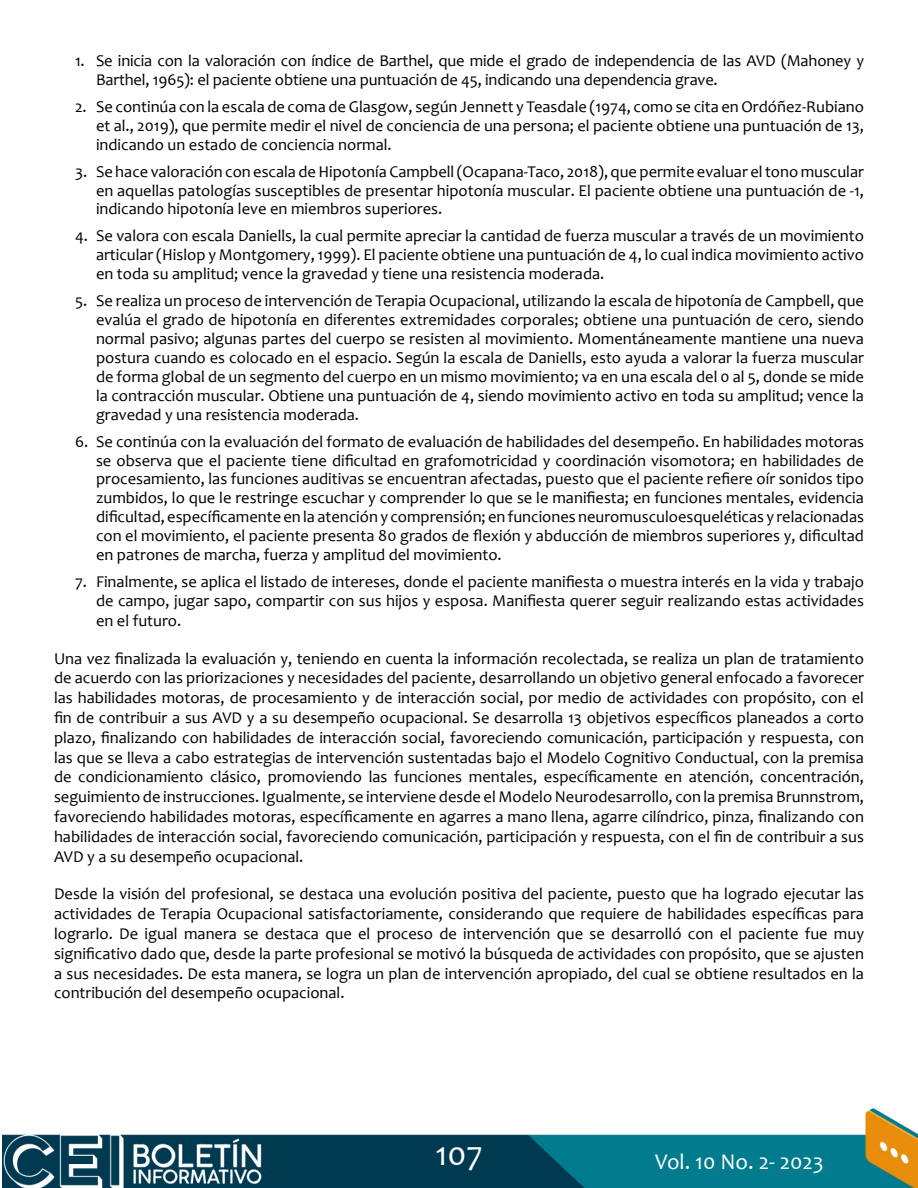
<style>
.page{position:relative;width:918px;height:1188px;background:#fff}
.page>*{position:absolute;margin:0;border:0;box-sizing:border-box;transform-origin:0 0}
.t1{font:34.5px "Candara";color:#fff}
.t2{font:22.5px "Candara";color:#fff}
.t3{font:16.5px/18.9px "Candara";color:#000;text-align:justify}
</style>
<div class="page">
<img style="left:3px;top:1108px;width:915px;height:80px">
<p class="t3" style="left:96px;top:51px;width:770px;text-indent:-21px">1. Se inicia con la valoración con índice de Barthel, que mide el grado de independencia de las AVD (Mahoney y<br>Barthel, 1965): el paciente obtiene una puntuación de 45, indicando una dependencia grave.</p>
<p class="t3" style="left:96px;top:97px;width:770px;text-indent:-21px">2. Se continúa con la escala de coma de Glasgow, según Jennett y Teasdale (1974, como se cita en Ordóñez-Rubiano et al., 2019), que permite medir el nivel de conciencia de una persona; el paciente obtiene una puntuación de 13, indicando un estado de conciencia normal.</p>
<p class="t3" style="left:96px;top:162px;width:770px;text-indent:-21px">3. Se hace valoración con escala de Hipotonía Campbell (Ocapana-Taco, 2018), que permite evaluar el tono muscular en aquellas patologías susceptibles de presentar hipotonía muscular. El paciente obtiene una puntuación de -1, indicando hipotonía leve en miembros superiores.</p>
<p class="t3" style="left:96px;top:226px;width:770px;text-indent:-21px">4. Se valora con escala Daniells, la cual permite apreciar la cantidad de fuerza muscular a través de un movimiento articular (Hislop y Montgomery, 1999). El paciente obtiene una puntuación de 4, lo cual indica movimiento activo en toda su amplitud; vence la gravedad y tiene una resistencia moderada.</p>
<p class="t3" style="left:96px;top:291px;width:770px;text-indent:-21px">5. Se realiza un proceso de intervención de Terapia Ocupacional, utilizando la escala de hipotonía de Campbell, que evalúa el grado de hipotonía en diferentes extremidades corporales; obtiene una puntuación de cero, siendo normal pasivo; algunas partes del cuerpo se resisten al movimiento. Momentáneamente mantiene una nueva postura cuando es colocado en el espacio. Según la escala de Daniells, esto ayuda a valorar la fuerza muscular de forma global de un segmento del cuerpo en un mismo movimiento; va en una escala del 0 al 5, donde se mide la contracción muscular. Obtiene una puntuación de 4, siendo movimiento activo en toda su amplitud; vence la gravedad y una resistencia moderada.</p>
<p class="t3" style="left:96px;top:432px;width:770px;text-indent:-21px">6. Se continúa con la evaluación del formato de evaluación de habilidades del desempeño. En habilidades motoras se observa que el paciente tiene dificultad en grafomotricidad y coordinación visomotora; en habilidades de procesamiento, las funciones auditivas se encuentran afectadas, puesto que el paciente refiere oír sonidos tipo zumbidos, lo que le restringe escuchar y comprender lo que se le manifiesta; en funciones mentales, evidencia dificultad, específicamente en la atención y comprensión; en funciones neuromusculoesqueléticas y relacionadas con el movimiento, el paciente presenta 80 grados de flexión y abducción de miembros superiores y, dificultad en patrones de marcha, fuerza y amplitud del movimiento.</p>
<p class="t3" style="left:96px;top:572px;width:770px;line-height:19.4px;text-indent:-21px">7. Finalmente, se aplica el listado de intereses, donde el paciente manifiesta o muestra interés en la vida y trabajo de campo, jugar sapo, compartir con sus hijos y esposa. Manifiesta querer seguir realizando estas actividades en el futuro.</p>
<p class="t3" style="left:54px;top:648px;width:812px;line-height:19.8px">Una vez finalizada la evaluación y, teniendo en cuenta la información recolectada, se realiza un plan de tratamiento de acuerdo con las priorizaciones y necesidades del paciente, desarrollando un objetivo general enfocado a favorecer las habilidades motoras, de procesamiento y de interacción social, por medio de actividades con propósito, con el fin de contribuir a sus AVD y a su desempeño ocupacional. Se desarrolla 13 objetivos específicos planeados a corto plazo, finalizando con habilidades de interacción social, favoreciendo comunicación, participación y respuesta, con las que se lleva a cabo estrategias de intervención sustentadas bajo el Modelo Cognitivo Conductual, con la premisa de condicionamiento clásico, promoviendo las funciones mentales, específicamente en atención, concentración, seguimiento de instrucciones. Igualmente, se interviene desde el Modelo Neurodesarrollo, con la premisa Brunnstrom, favoreciendo habilidades motoras, específicamente en agarres a mano llena, agarre cilíndrico, pinza, finalizando con habilidades de interacción social, favoreciendo comunicación, participación y respuesta, con el fin de contribuir a sus AVD y a su desempeño ocupacional.</p>
<p class="t3" style="left:54px;top:884px;width:812px;line-height:19.8px">Desde la visión del profesional, se destaca una evolución positiva del paciente, puesto que ha logrado ejecutar las actividades de Terapia Ocupacional satisfactoriamente, considerando que requiere de habilidades específicas para lograrlo. De igual manera se destaca que el proceso de intervención que se desarrolló con el paciente fue muy significativo dado que, desde la parte profesional se motivó la búsqueda de actividades con propósito, que se ajusten a sus necesidades. De esta manera, se logra un plan de intervención apropiado, del cual se obtiene resultados en la contribución del desempeño ocupacional.</p>
<h1 class="t1" style="left:435px;top:1132px;width:49px">107</h1>
<h2 class="t2" style="left:655px;top:1147px;width:170px">Vol. 10 No. 2- 2023</h2>
</div>
